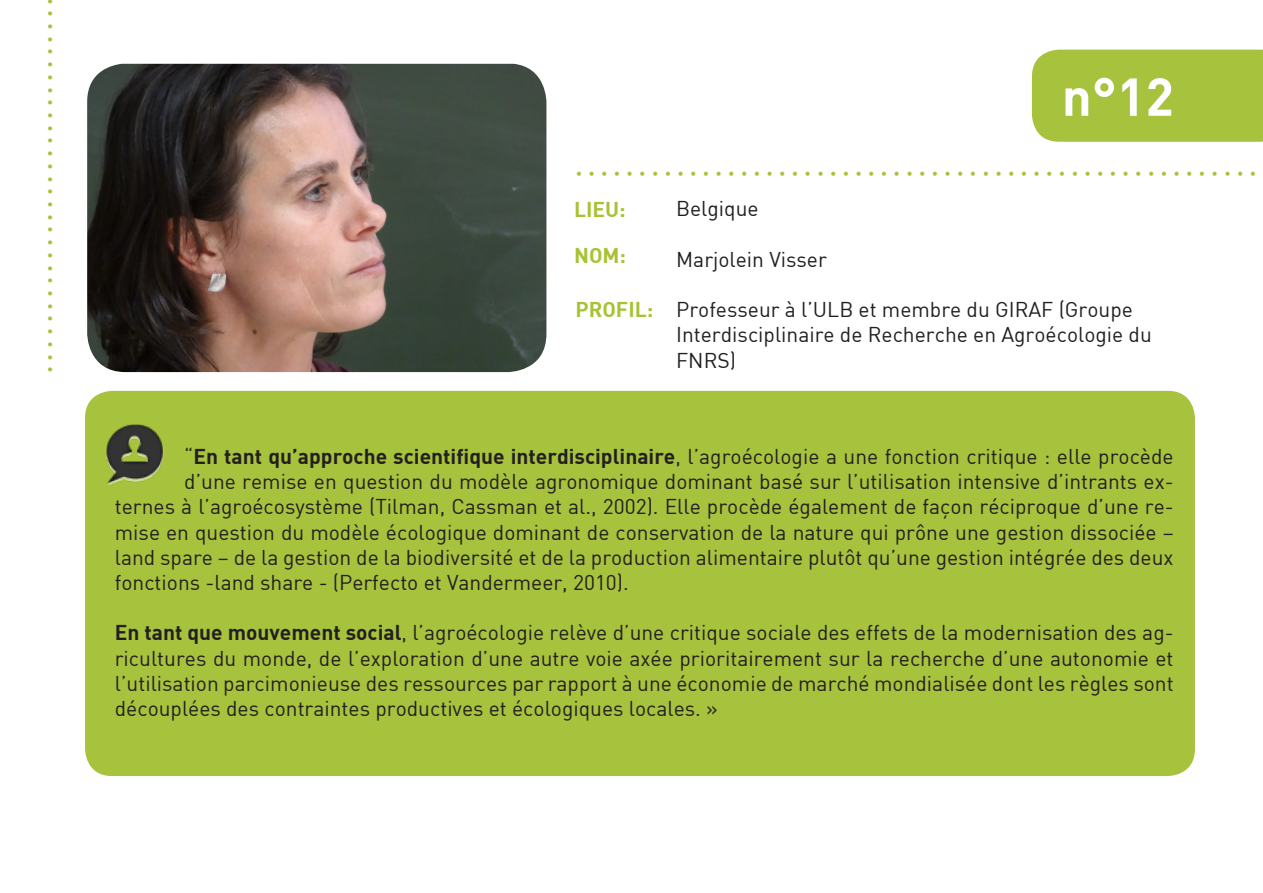
<style>
.page{position:relative;width:1263px;height:893px;background:#fff}
.page>*{position:absolute;margin:0;border:0;box-sizing:border-box;transform-origin:0 0}
.t1{font:52.5px "DIN Bold";color:#fff}
.t2{font:700 27px "Minion Pro";color:#a7c23d}
.t3{font:21px/25.2px "DIN";color:#231f20}
.t4{font:21px "DIN Bold";color:#a7c233}
.s1{font-family:"DIN Bold"}
</style>
<div class="page">
<div style="left:1032px;top:50px;width:231px;height:92px;background:#a7c23d"></div>
<div style="left:85px;top:391px;width:1110px;height:385px;background:#a7c23d;border-radius:27px"></div>
<img style="left:106px;top:424px;width:58px;height:62px">
<img style="left:87px;top:64px;width:459px;height:308px">
<p class="t2" style="left:76px;top:-2px;width:377px;rotate:90deg">. . . . . . . . . . . . . . . . . . . . . . . . . . . . . .</p>
<p class="t1" style="left:1062px;top:63px;width:114px">n°12</p>
<p class="t2" style="left:1256px;top:199px;width:682px;rotate:-180deg">. . . . . . . . . . . . . . . . . .. . . . . . . . . . . . . . . . . . . . . . . . . . . . . . . . . . . .</p>
<p class="t3" style="left:676px;top:196px;width:84px">Belgique</p>
<p class="t3" style="left:676px;top:246px;width:152px">Marjolein Visser</p>
<p class="t3" style="left:676px;top:297px;width:477px">Professeur à l’ULB et membre du GIRAF (Groupe<br>Interdisciplinaire de Recherche en Agroécologie du<br>FNRS)</p>
<p class="t4" style="left:574px;top:196px;width:53px">LIEU:</p>
<p class="t4" style="left:574px;top:242px;width:53px">NOM:</p>
<p class="t4" style="left:575px;top:296px;width:79px">PROFIL:</p>
<p class="t3" style="left:184px;top:443px;width:991px">“<span class="s1">En tant qu’approche scientifique interdisciplinaire</span>, l’agroécologie a une fonction critique : elle procède</p>
<p class="t3" style="left:184px;top:469px;width:991px">d’une remise en question du modèle agronomique dominant basé sur l’utilisation intensive d’intrants ex-</p>
<p class="t3" style="left:115px;top:494px;width:1060px">ternes à l’agroécosystème (Tilman, Cassman et al., 2002). Elle procède également de façon réciproque d’une re-</p>
<p class="t3" style="left:115px;top:519px;width:1060px">mise en question du modèle écologique dominant de conservation de la nature qui prône une gestion dissociée –</p>
<p class="t3" style="left:115px;top:544px;width:1060px">land spare – de la gestion de la biodiversité et de la production alimentaire plutôt qu’une gestion intégrée des deux</p>
<p class="t3" style="left:115px;top:569px;width:515px">fonctions -land share - (Perfecto et Vandermeer, 2010).</p>
<p class="t3" style="left:115px;top:620px;width:1060px;text-align:justify"><span class="s1">En tant que mouvement social</span>, l’agroécologie relève d’une critique sociale des effets de la modernisation des ag&shy;ricultures du monde, de l’exploration d’une autre voie axée prioritairement sur la recherche d’une autonomie et l’utilisation parcimonieuse des ressources par rapport à une économie de marché mondialisée dont les règles sont découplées des contraintes productives et écologiques locales. »</p>
</div>
